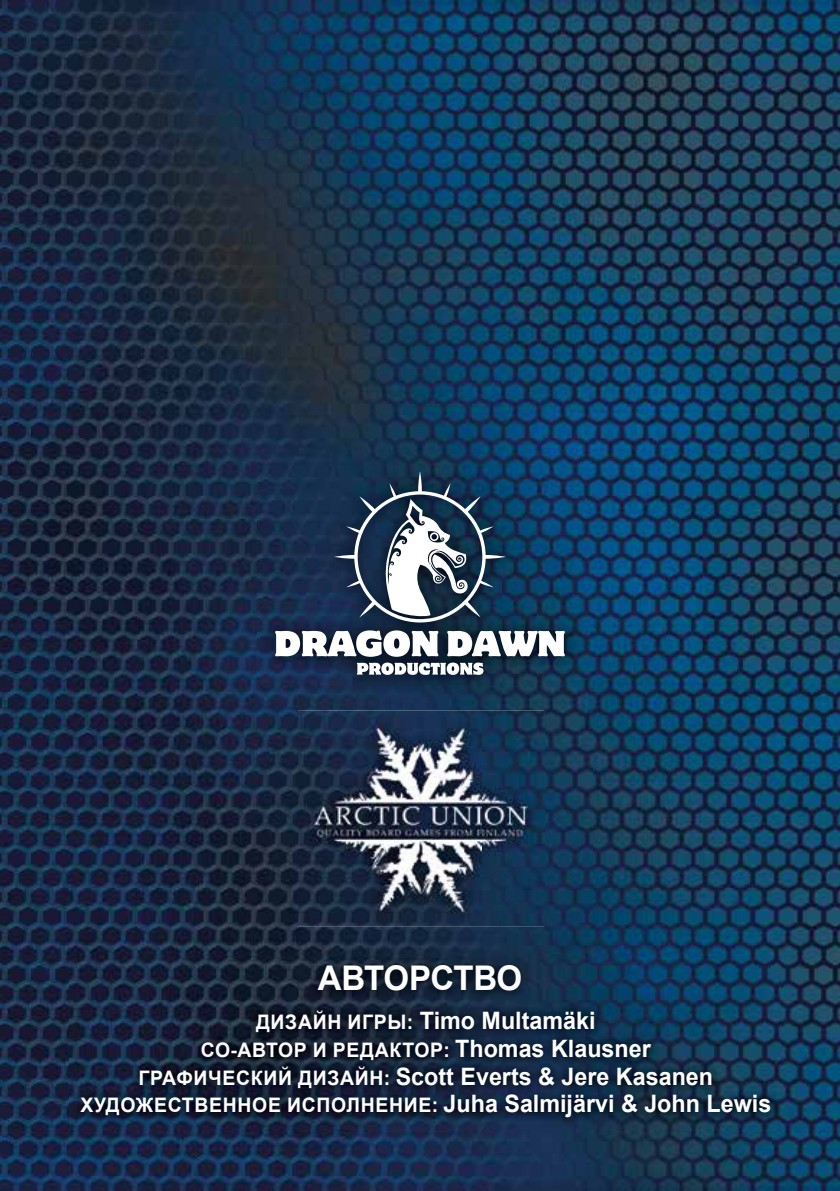
<style>
.page{position:relative;width:840px;height:1191px;background:#fff}
.page>*{position:absolute;margin:0;border:0;box-sizing:border-box;transform-origin:0 0}
.t1{font:700 34px "Arial";letter-spacing:-.025em;color:#fff}
.t2{font:700 24px "Arial";color:#fff}
.t3{font:700 20px "Arial";letter-spacing:.035em;color:#fff}
.s1{font-size:20px}
.s2{font-size:24px}
</style>
<div class="page">
<img style="left:0;top:0;width:839px;height:1191px">
<img style="left:298px;top:710px;width:245px;height:216px">
<img style="left:247px;top:717px;width:345px;height:204px">
<img style="left:258px;top:455px;width:323px;height:238px">
<svg style="left:275px;top:630px;width:289px;height:45px"></svg>
<svg style="left:334px;top:471px;width:171px;height:151px"></svg>
<img style="left:70px;top:955px;width:710px;height:173px">
<h1 class="t1" style="left:317px;top:954px;width:206px">АВТОРСТВО</h1>
<p class="t2" style="left:256px;top:1004px;width:341px"><span class="s1">ДИЗАЙН ИГРЫ:</span> Timo Multamäki</p>
<p class="t3" style="left:201px;top:1036px;width:451px">СО-АВТОР И РЕДАКТОР: <span class="s2">Thomas Klausner</span></p>
<p class="t2" style="left:138px;top:1059px;width:575px"><span class="s1">ГРАФИЧЕСКИЙ ДИЗАЙН:</span> Scott Everts &amp; Jere Kasanen</p>
<p class="t3" style="left:80px;top:1091px;width:692px">ХУДОЖЕСТВЕННОЕ ИСПОЛНЕНИЕ: <span class="s2">Juha Salmijärvi &amp; John Lewis</span></p>
</div>
